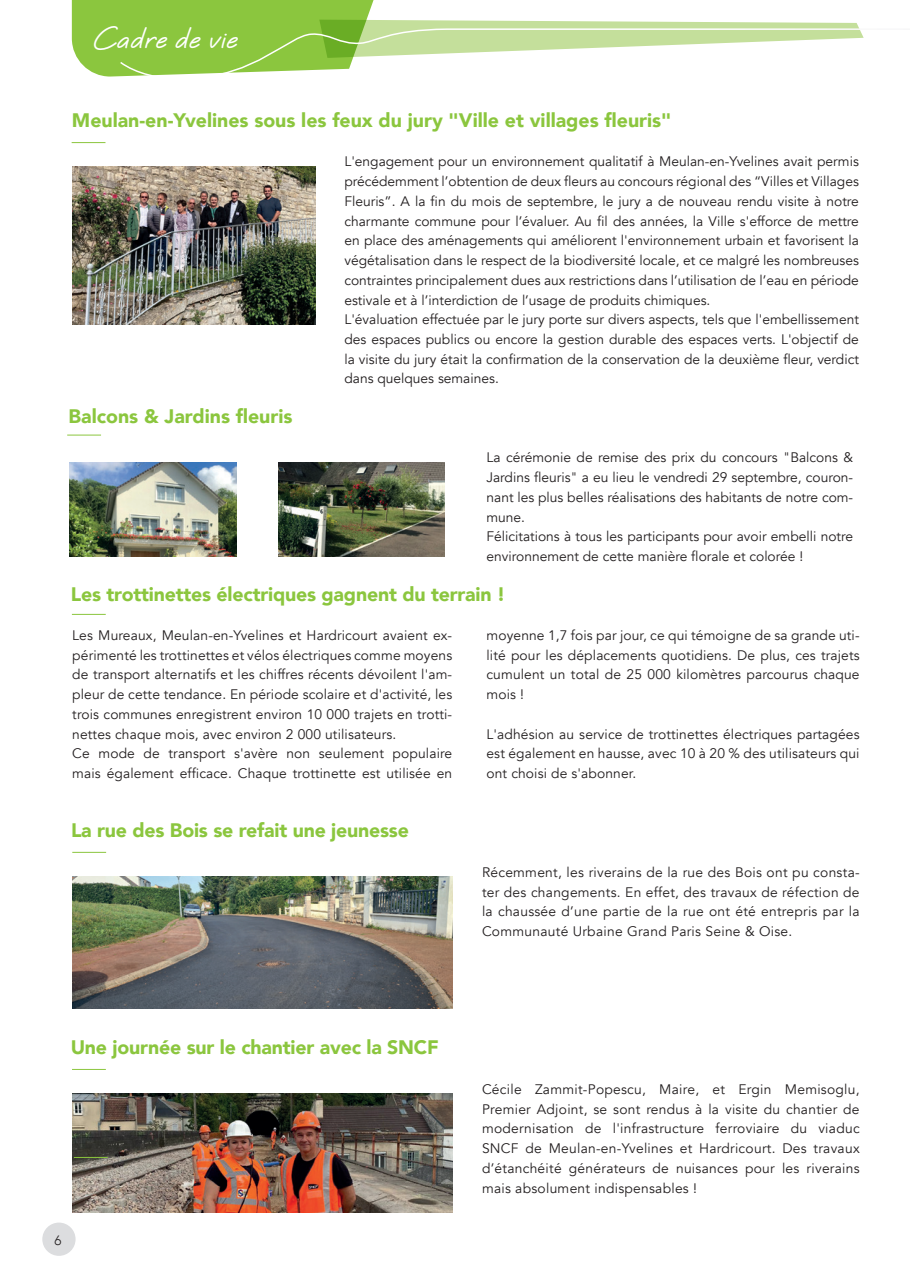
<style>
.page{position:relative;width:910px;height:1280px;background:#fff}
.page>*{position:absolute;margin:0;border:0;box-sizing:border-box;transform-origin:0 0}
.t1{font:700 30px "Quinzey";letter-spacing:.02em;color:#fff}
.t2{font:900 19.5px "Avenir";letter-spacing:-.01em;color:#8bc63e}
.t3{font:13.8px/19.8px "Avenir";color:#231f20;text-align:justify}
.t4{font:300 13.5px "Avenir";color:#231f20}
</style>
<div class="page">
<div style="left:42px;top:1222px;width:34px;height:34px;background:#dcdddf;border-radius:50%"></div>
<img style="left:72px;top:166px;width:243px;height:158px">
<img style="left:70px;top:462px;width:166px;height:94px">
<img style="left:278px;top:462px;width:167px;height:94px">
<img style="left:72px;top:877px;width:380px;height:132px">
<img style="left:72px;top:1094px;width:380px;height:118px">
<hr style="left:72px;top:142px;width:33px;height:1px;background:#8bc63e">
<hr style="left:74px;top:1157px;width:34px;height:1px;background:#8bc63e">
<hr style="left:72px;top:614px;width:34px;height:1px;background:#8bc63e">
<hr style="left:72px;top:852px;width:34px;height:1px;background:#8bc63e">
<hr style="left:72px;top:1069px;width:34px;height:1px;background:#8bc63e">
<svg style="left:72px;top:0;width:792px;height:77px"></svg>
<hr style="left:67px;top:435px;width:34px;height:1px;background:#8bc63e">
<h1 class="t1" style="left:94px;top:19px;width:146px">Cadre de vie</h1>
<h2 class="t2" style="left:72px;top:103px;width:601px">Meulan-en-Yvelines sous les feux du jury "Ville et villages fleuris"</h2>
<h2 class="t2" style="left:69px;top:399px;width:225px">Balcons &amp; Jardins fleuris</h2>
<p class="t3" style="left:344px;top:152px;width:516px;text-align:left">L'engagement pour un environnement qualitatif à Meulan-en-Yvelines avait permis précédemment l’obtention de deux fleurs au concours régional des “Villes et Villages Fleuris”. A la fin du mois de septembre, le jury a de nouveau rendu visite à notre charmante commune pour l’évaluer. Au fil des années, la Ville s'efforce de mettre en place des aménagements qui améliorent l'environnement urbain et favorisent la végétalisation dans le respect de la biodiversité locale, et ce malgré les nombreuses contraintes principalement dues aux restrictions dans l’utilisation de l’eau en période estivale et à l’interdiction de l’usage de produits chimiques.<br>L'évaluation effectuée par le jury porte sur divers aspects, tels que l'embellissement des espaces publics ou encore la gestion durable des espaces verts. L'objectif de la visite du jury était la confirmation de la conservation de la deuxième fleur, verdict dans quelques semaines.</p>
<p class="t3" style="left:486px;top:448px;width:368px;text-align:left">La cérémonie de remise des prix du concours "Balcons &amp; Jardins fleuris" a eu lieu le vendredi 29 septembre, couron&shy;nant les plus belles réalisations des habitants de notre com&shy;mune.<br>Félicitations à tous les participants pour avoir embelli notre environnement de cette manière florale et colorée !</p>
<h2 class="t2" style="left:71px;top:577px;width:436px">Les trottinettes électriques gagnent du terrain !</h2>
<p class="t3" style="left:72px;top:626px;width:381px;text-align:left">Les Mureaux, Meulan-en-Yvelines et Hardricourt avaient ex&shy;périmenté les trottinettes et vélos électriques comme moyens de transport alternatifs et les chiffres récents dévoilent l'am&shy;pleur de cette tendance. En période scolaire et d'activité, les trois communes enregistrent environ 10 000 trajets en trotti&shy;nettes chaque mois, avec environ 2 000 utilisateurs.<br>Ce mode de transport s'avère non seulement populaire mais également efficace. Chaque trottinette est utilisée en</p>
<h2 class="t2" style="left:71px;top:814px;width:339px">La rue des Bois se refait une jeunesse</h2>
<p class="t3" style="left:486px;top:626px;width:375px">moyenne 1,7 fois par jour, ce qui témoigne de sa grande uti&shy;lité pour les déplacements quotidiens. De plus, ces trajets cumulent un total de 25 000 kilomètres parcourus chaque mois !</p>
<p class="t3" style="left:486px;top:724px;width:375px">L'adhésion au service de trottinettes électriques partagées est également en hausse, avec 10 à 20 % des utilisateurs qui ont choisi de s'abonner.</p>
<p class="t3" style="left:482px;top:862px;width:379px">Récemment, les riverains de la rue des Bois ont pu consta&shy;ter des changements. En effet, des travaux de réfection de la chaussée d’une partie de la rue ont été entrepris par la Communauté Urbaine Grand Paris Seine &amp; Oise.</p>
<h2 class="t2" style="left:71px;top:1031px;width:369px">Une journée sur le chantier avec la SNCF</h2>
<p class="t4" style="left:55px;top:1232px;width:9px">6</p>
<p class="t3" style="left:482px;top:1079px;width:379px">Cécile Zammit-Popescu, Maire, et Ergin Memisoglu, Premier Adjoint, se sont rendus à la visite du chantier de modernisation de l'infrastructure ferroviaire du viaduc SNCF de Meulan-en-Yvelines et Hardricourt. Des travaux d’étanchéité générateurs de nuisances pour les riverains mais absolument indispensables !</p>
</div>
